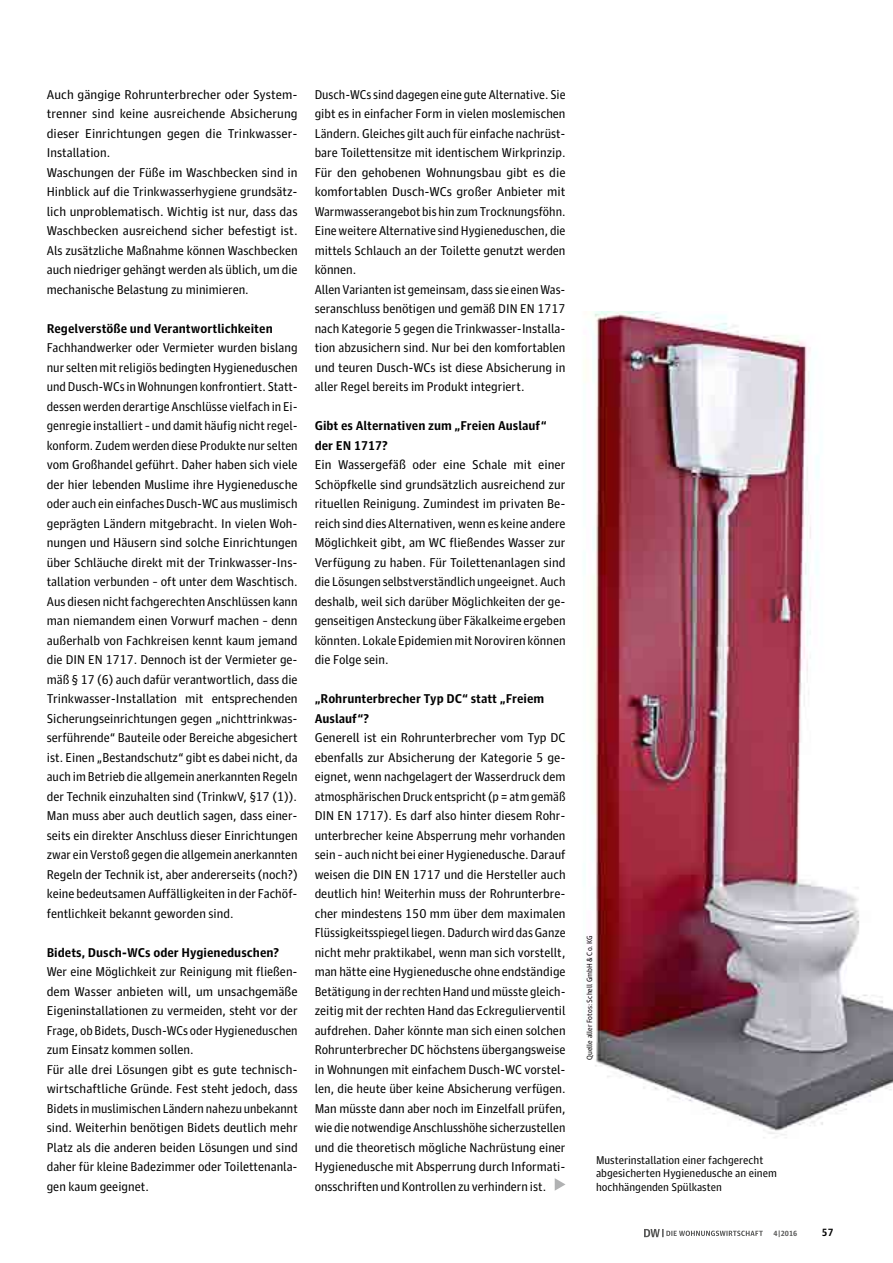
<style>
.page{position:relative;width:893px;height:1263px;background:#fff}
.page>*{position:absolute;margin:0;border:0;box-sizing:border-box;transform-origin:0 0}
.t1{font:12.75px/19.5px "Guardian Agate Sans 1";color:#000}
.t2{font:700 12.75px/19.5px "Guardian Agate Sans 1";color:#000}
.t3{font:11.25px/13.5px "Guardian Agate Sans 1";color:#000}
.t4{font:700 10.5px "Guardian Agate Sans 1";color:#000}
.t5{font:7.5px "Guardian Agate Sans 1";color:#000}
.t6{font:700 7.5px "Guardian Agate Sans 1";color:#565655}
</style>
<div class="page">
<svg style="left:644px;top:1229px;width:119px;height:8px"></svg>
<img style="left:585px;top:312px;width:308px;height:826px">
<svg style="left:555px;top:1178px;width:11px;height:13px"></svg>
<p class="t1" style="left:47px;top:83px;width:252px">Auch gängige Rohrunterbrecher oder System&shy;trenner sind keine ausreichende Absicherung dieser Einrichtungen gegen die Trinkwasser-Installation.<br>Waschungen der Füße im Waschbecken sind in Hinblick auf die Trinkwasserhygiene grundsätz&shy;lich unproblematisch. Wichtig ist nur, dass das Waschbecken ausreichend sicher befestigt ist.<br>Als zusätzliche Maßnahme können Waschbecken auch niedriger gehängt werden als üblich, um die mechanische Belastung zu minimieren.</p>
<p class="t2" style="left:47px;top:318px;width:227px">Regelverstöße und Verantwortlichkeiten</p>
<p class="t1" style="left:47px;top:337px;width:252px;text-align:justify">Fachhandwerker oder Vermieter wurden bislang nur selten mit religiös bedingten Hygieneduschen und Dusch-WCs in Wohnungen konfrontiert. Statt&shy;dessen werden derartige Anschlüsse vielfach in Ei&shy;genregie installiert – und damit häufig nicht regel&shy;konform. Zudem werden diese Produkte nur selten vom Großhandel geführt. Daher haben sich viele der hier lebenden Muslime ihre Hygienedusche oder auch ein einfaches Dusch-WC aus muslimisch geprägten Ländern mitgebracht. In vielen Woh&shy;nungen und Häusern sind solche Einrichtungen über Schläuche direkt mit der Trinkwasser-Ins&shy;tallation verbunden – oft unter dem Waschtisch.<br>Aus diesen nicht fachgerechten Anschlüssen kann man niemandem einen Vorwurf machen – denn außerhalb von Fachkreisen kennt kaum jemand die DIN EN 1717. Dennoch ist der Vermieter ge&shy;mäß § 17 (6) auch dafür verantwortlich, dass die Trinkwasser-Installation mit entsprechenden Sicherungseinrichtungen gegen „nichttrinkwas&shy;serführende“ Bauteile oder Bereiche abgesichert ist. Einen „Bestandschutz“ gibt es dabei nicht, da auch im Betrieb die allgemein anerkannten Regeln der Technik einzuhalten sind (TrinkwV, §17 (1)).<br>Man muss aber auch deutlich sagen, dass einer&shy;seits ein direkter Anschluss dieser Einrichtungen zwar ein Verstoß gegen die allgemein anerkannten Regeln der Technik ist, aber andererseits (noch?) keine bedeutsamen Auffälligkeiten in der Fachöf&shy;fentlichkeit bekannt geworden sind.</p>
<p class="t2" style="left:47px;top:942px;width:234px">Bidets, Dusch-WCs oder Hygieneduschen?</p>
<p class="t1" style="left:47px;top:961px;width:252px">Wer eine Möglichkeit zur Reinigung mit fließen&shy;dem Wasser anbieten will, um unsachgemäße Eigeninstallationen zu vermeiden, steht vor der Frage, ob Bidets, Dusch-WCs oder Hygieneduschen zum Einsatz kommen sollen.<br>Für alle drei Lösungen gibt es gute technisch&shy;wirtschaftliche Gründe. Fest steht jedoch, dass Bidets in muslimischen Ländern nahezu unbekannt sind. Weiterhin benötigen Bidets deutlich mehr Platz als die anderen beiden Lösungen und sind daher für kleine Badezimmer oder Toilettenanla&shy;gen kaum geeignet.</p>
<p class="t1" style="left:315px;top:83px;width:252px">Dusch-WCs sind dagegen eine gute Alternative. Sie gibt es in einfacher Form in vielen moslemischen Ländern. Gleiches gilt auch für einfache nachrüst&shy;bare Toilettensitze mit identischem Wirkprinzip.<br>Für den gehobenen Wohnungsbau gibt es die komfortablen Dusch-WCs großer Anbieter mit Warmwasserangebot bis hin zum Trocknungsföhn.<br>Eine weitere Alternative sind Hygieneduschen, die mittels Schlauch an der Toilette genutzt werden können.<br>Allen Varianten ist gemeinsam, dass sie einen Was&shy;seranschluss benötigen und gemäß DIN EN 1717 nach Kategorie 5 gegen die Trinkwasser-Installa&shy;tion abzusichern sind. Nur bei den komfortablen und teuren Dusch-WCs ist diese Absicherung in aller Regel bereits im Produkt integriert.</p>
<p class="t2" style="left:315px;top:415px;width:234px">Gibt es Alternativen zum „Freien Auslauf“ der EN 1717?</p>
<p class="t1" style="left:315px;top:454px;width:252px;text-align:justify">Ein Wassergefäß oder eine Schale mit einer Schöpfkelle sind grundsätzlich ausreichend zur rituellen Reinigung. Zumindest im privaten Be&shy;reich sind dies Alternativen, wenn es keine andere Möglichkeit gibt, am WC fließendes Wasser zur Verfügung zu haben. Für Toilettenanlagen sind die Lösungen selbstverständlich ungeeignet. Auch deshalb, weil sich darüber Möglichkeiten der ge&shy;genseitigen Ansteckung über Fäkalkeime ergeben könnten. Lokale Epidemien mit Noroviren können die Folge sein.</p>
<p class="t2" style="left:315px;top:688px;width:231px">„Rohrunterbrecher Typ DC“ statt „Freiem<br>Auslauf“?</p>
<p class="t1" style="left:315px;top:727px;width:252px;text-align:justify">Generell ist ein Rohrunterbrecher vom Typ DC ebenfalls zur Absicherung der Kategorie 5 ge&shy;eignet, wenn nachgelagert der Wasserdruck dem atmosphärischen Druck entspricht (p = atm gemäß DIN EN 1717). Es darf also hinter diesem Rohr&shy;unterbrecher keine Absperrung mehr vorhanden sein – auch nicht bei einer Hygienedusche. Darauf weisen die DIN EN 1717 und die Hersteller auch deutlich hin! Weiterhin muss der Rohrunterbre&shy;cher mindestens 150 mm über dem maximalen Flüssigkeitsspiegel liegen. Dadurch wird das Ganze nicht mehr praktikabel, wenn man sich vorstellt, man hätte eine Hygienedusche ohne endständige Betätigung in der rechten Hand und müsste gleich&shy;zeitig mit der rechten Hand das Eckregulierventil aufdrehen. Daher könnte man sich einen solchen Rohrunterbrecher DC höchstens übergangsweise in Wohnungen mit einfachem Dusch-WC vorstel&shy;len, die heute über keine Absicherung verfügen.<br>Man müsste dann aber noch im Einzelfall prüfen, wie die notwendige Anschlusshöhe sicherzustellen und die theoretisch mögliche Nachrüstung einer Hygienedusche mit Absperrung durch Informati&shy;onsschriften und Kontrollen zu verhindern ist.</p>
<p class="t5" style="left:584px;top:1060px;width:126px;rotate:-90deg">Quelle aller Fotos: Schell GmbH &amp; Co. KG</p>
<p class="t3" style="left:596px;top:1152px;width:182px">Musterinstallation einer fachgerecht abgesicherten Hygienedusche an einem hochhängenden Spülkasten</p>
<p class="t6" style="left:774px;top:1228px;width:25px">4 | 2016</p>
<p class="t4" style="left:822px;top:1225px;width:13px">57</p>
</div>
